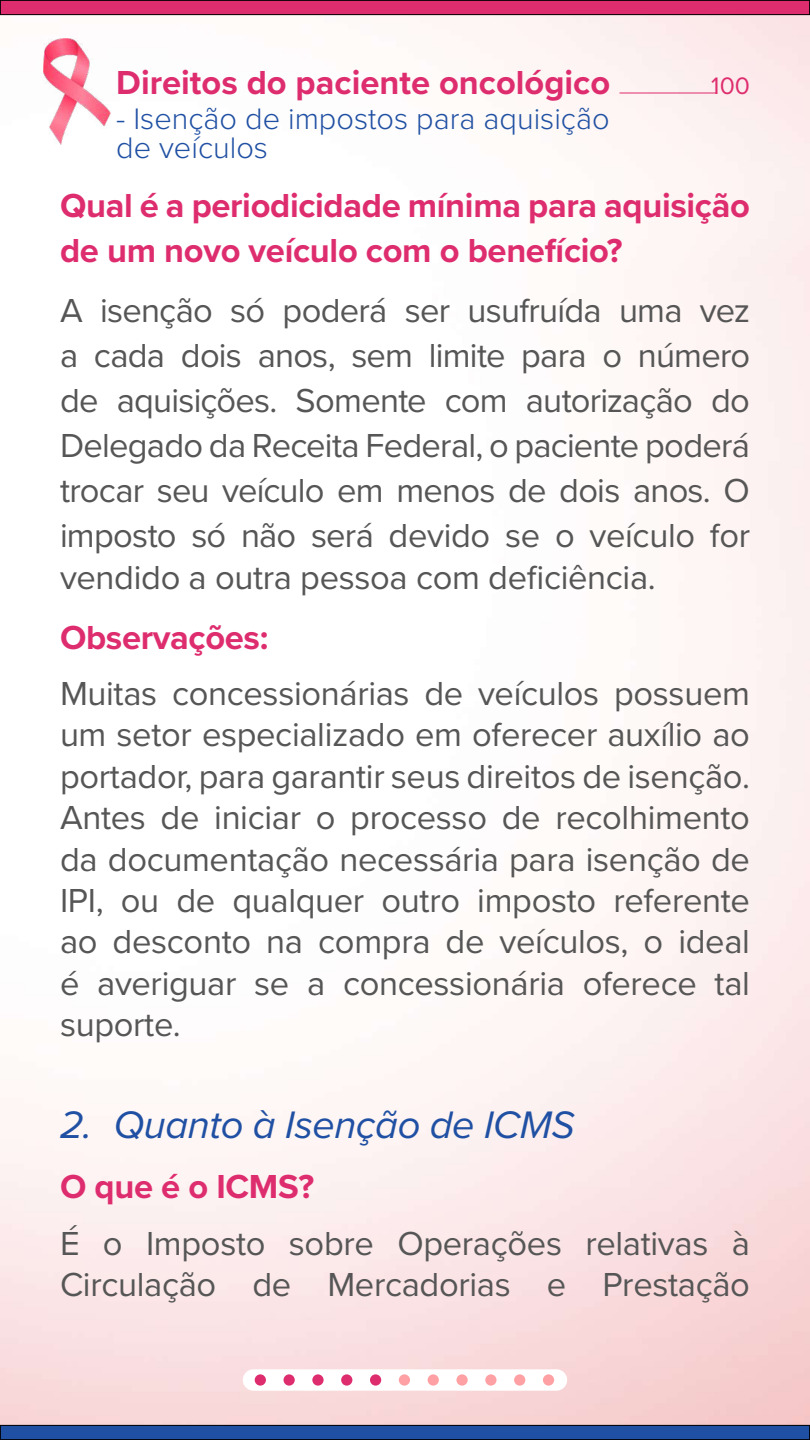
<style>
.page{position:relative;width:810px;height:1440px;background:#fff}
.page>*{position:absolute;margin:0;border:0;box-sizing:border-box;transform-origin:0 0}
.t1{font:italic 39.75px "Proxima Nova";letter-spacing:-.01em;color:#2050a3}
.t2{font:34.5px/41.4px "Proxima Nova";letter-spacing:-.01em;color:#565656;text-align:justify}
.t3{font:700 34.5px/45px "Proxima Nova";letter-spacing:-.01em;color:#de2d6e}
.t4{font:300 30.75px/29.2px "Proxima Nova";color:#2050a3}
.t5{font:24.75px "Proxima Nova";color:#de2d6e}
</style>
<div class="page">
<div style="left:0;top:0;width:810px;height:15px;background:#de2d6e"></div>
<div style="left:0;top:0;width:810px;height:15px;border:1px solid #000"></div>
<div style="left:0;top:1425px;width:810px;height:15px;background:#2050a3"></div>
<div style="left:0;top:1425px;width:810px;height:15px;border:1px solid #000"></div>
<hr style="left:620px;top:93px;width:97px;height:1px;background:#de2d6e">
<img style="left:44px;top:39px;width:67px;height:105px">
<div style="left:255px;top:1374px;width:11px;height:12px;background:#de2d6e;border-radius:50%"></div>
<div style="left:284px;top:1374px;width:11px;height:12px;background:#de2d6e;border-radius:50%"></div>
<div style="left:485px;top:1374px;width:12px;height:12px;background:#ffa1a4;border-radius:50%"></div>
<div style="left:514px;top:1374px;width:11px;height:12px;background:#ffa1a4;border-radius:50%"></div>
<div style="left:543px;top:1374px;width:11px;height:12px;background:#ffa1a4;border-radius:50%"></div>
<div style="left:370px;top:1374px;width:11px;height:12px;background:#de2d6e;border-radius:50%"></div>
<div style="left:399px;top:1374px;width:11px;height:12px;background:#ffa1a4;border-radius:50%"></div>
<div style="left:312px;top:1374px;width:12px;height:12px;background:#de2d6e;border-radius:50%"></div>
<div style="left:341px;top:1374px;width:11px;height:12px;background:#de2d6e;border-radius:50%"></div>
<div style="left:428px;top:1374px;width:11px;height:12px;background:#ffa1a4;border-radius:50%"></div>
<div style="left:456px;top:1374px;width:12px;height:12px;background:#ffa1a4;border-radius:50%"></div>
<p class="t3" style="left:116px;top:59px;width:496px">Direitos do paciente oncológico</p>
<p class="t5" style="left:711px;top:67px;width:40px">100</p>
<p class="t4" style="left:116px;top:102px;width:495px">- Isenção de impostos para aquisição de veículos</p>
<p class="t3" style="left:60px;top:183px;width:692px">Qual é a periodicidade mínima para aquisição de um novo veículo com o benefício?</p>
<p class="t2" style="left:60px;top:287px;width:692px;line-height:45px">A isenção só poderá ser usufruída uma vez a cada dois anos, sem limite para o número de aquisições. Somente com autorização do Delegado da Receita Federal, o paciente poderá trocar seu veículo em menos de dois anos. O imposto só não será devido se o veículo for</p>
<p class="t2" style="left:60px;top:555px;width:597px">vendido a outra pessoa com deficiência.</p>
<p class="t3" style="left:60px;top:614px;width:210px">Observações:</p>
<p class="t2" style="left:60px;top:671px;width:692px">Muitas concessionárias de veículos possuem um setor especializado em oferecer auxílio ao portador, para garantir seus direitos de isenção.<br>Antes de iniciar o processo de recolhimento da documentação necessária para isenção de IPI, ou de qualquer outro imposto referente ao desconto na compra de veículos, o ideal é averiguar se a concessionária oferece tal suporte.</p>
<p class="t1" style="left:60px;top:1096px;width:516px">2. Quanto à Isenção de ICMS</p>
<p class="t3" style="left:60px;top:1164px;width:256px">O que é o ICMS?</p>
<p class="t2" style="left:60px;top:1221px;width:692px">É o Imposto sobre Operações relativas à<br>Circulação de Mercadorias e Prestação</p>
</div>
